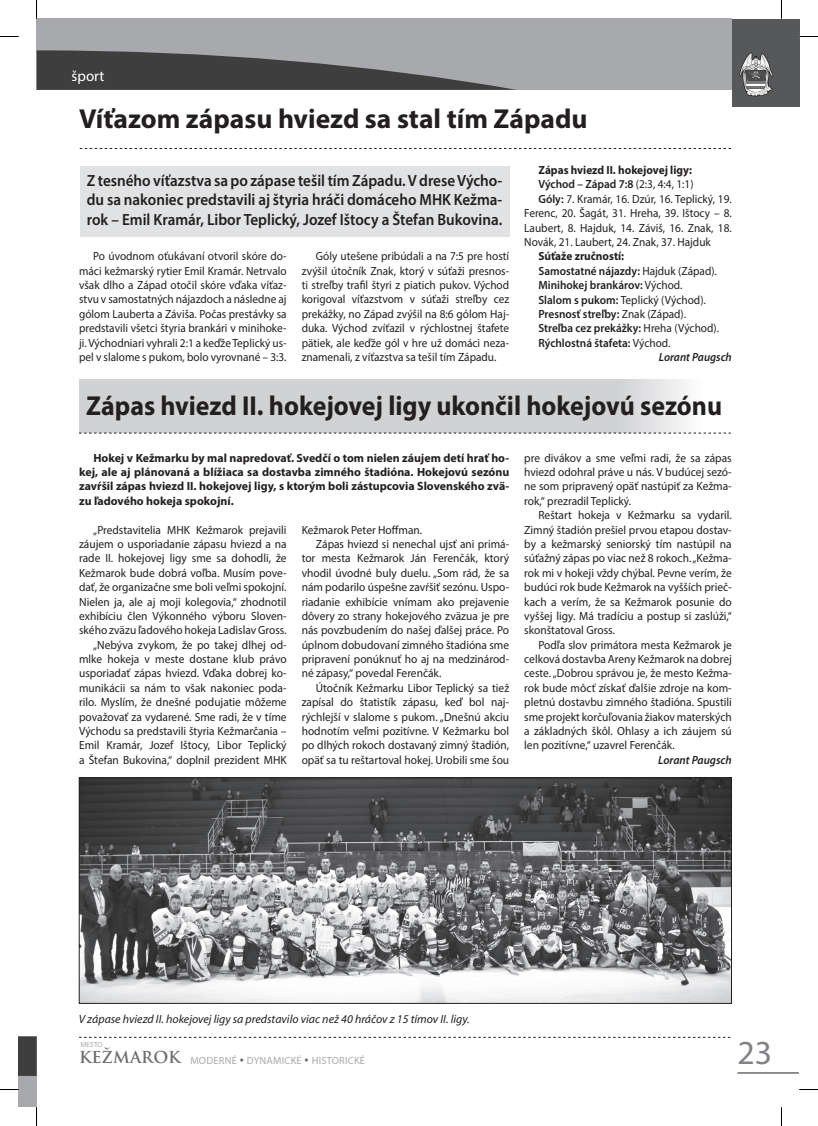
<style>
.page{position:relative;width:818px;height:1126px;background:#fff}
.page>*{position:absolute;margin:0;border:0;box-sizing:border-box;transform-origin:0 0}
.t1{font:33.75px "Myriad Pro";color:#808285}
.t2{font:700 27.5px "Myriad Pro";color:#231f20;scale:.94 1}
.t3{font:700 27.5px "Myriad Pro";color:#231f20}
.t4{font:600 16.25px/19.5px "Myriad Pro";color:#231f20;text-align:justify;scale:.93 1}
.t5{font:700 16.12px "Trajan Pro";color:#6c6d70}
.t6{font:15px "Myriad Pro";color:#fff}
.t7{font:11.88px/14.4px "Myriad Pro";color:#231f20;text-align:justify;scale:.96 1}
.t8{font:11.88px/14.4px "Myriad Pro";color:#231f20;text-align:justify;scale:.95 1}
.t9{font:700 11.88px/14.4px "Myriad Pro";color:#231f20;text-align:justify}
.t10{font:600 11.88px "Myriad Pro";color:#231f20;scale:.95 1}
.t11{font:italic 11.88px "Myriad Pro";color:#231f20}
.t12{font:700 11.88px "Myriad Pro";color:#231f20;scale:.95 1}
.t13{font:italic 600 11.88px "Myriad Pro";color:#231f20;scale:.96 1}
.t14{font:italic 600 11.88px "Myriad Pro";color:#231f20;scale:.95 1}
.t15{font:10.38px "Myriad Pro";letter-spacing:.02em;color:#a8a9ad}
.t16{font:7.5px "Myriad Pro";color:#a8a9ad}
.s1{font-weight:400}
.s2{font-weight:600}
.s3{color:#6c6d70}
</style>
<div class="page">
<div style="left:37px;top:19px;width:694px;height:71px;background:#a8a9ad"></div>
<svg style="left:37px;top:50px;width:479px;height:40px"></svg>
<div style="left:731px;top:19px;width:67px;height:87px;background:#57585a"></div>
<svg style="left:739px;top:53px;width:33px;height:43px"></svg>
<svg style="left:79px;top:1036px;width:651px;height:1px"></svg>
<hr style="left:737px;top:1072px;width:61px;height:1px;background:#231f20">
<div style="left:19px;top:1036px;width:18px;height:71px;background:#a8a9ad"></div>
<svg style="left:19px;top:1036px;width:18px;height:39px"></svg>
<svg style="left:80px;top:148px;width:650px;height:1px"></svg>
<img style="left:81px;top:779px;width:648px;height:222px">
<div style="left:79px;top:777px;width:652px;height:226px;border:1px solid #231f20"></div>
<div style="left:80px;top:167px;width:429px;height:70px;background:#e1e2e4"></div>
<div style="left:79px;top:380px;width:651px;height:53px;background:#d1d2d4"></div>
<svg style="left:79px;top:433px;width:651px;height:1px"></svg>
<svg style="left:0;top:36px;width:19px;height:1px"></svg>
<svg style="left:798px;top:36px;width:19px;height:1px"></svg>
<svg style="left:0;top:1088px;width:19px;height:2px"></svg>
<svg style="left:799px;top:1089px;width:18px;height:1px"></svg>
<svg style="left:36px;top:0;width:1px;height:19px"></svg>
<svg style="left:36px;top:1107px;width:1px;height:18px"></svg>
<p class="t6" style="left:71px;top:66px;width:34px">šport</p>
<h2 class="t3" style="left:79px;top:101px;width:509px">Víťazom zápasu hviezd sa stal tím Západu</h2>
<h3 class="t4" style="left:87px;top:170px;width:448px">Z tesného víťazstva sa po zápase tešil tím Západu. V drese Výcho&shy;du sa nakoniec predstavili aj štyria hráči domáceho MHK Kežma&shy;rok – Emil Kramár, Libor Teplický, Jozef Ištocy a Štefan Bukovina.</h3>
<p class="t8" style="left:79px;top:249px;width:220px;text-indent:14px">Po úvodnom oťukávaní otvoril skóre do&shy;máci kežmarský rytier Emil Kramár. Netrvalo však dlho a Západ otočil skóre vďaka víťaz&shy;stvu v samostatných nájazdoch a následne aj gólom Lauberta a Záviša. Počas prestávky sa predstavili všetci štyria brankári v minihoke&shy;ji. Východniari vyhrali 2:1 a keďže Teplický us&shy;pel v slalome s pukom, bolo vyrovnané – 3:3.</p>
<p class="t8" style="left:301px;top:249px;width:220px;text-indent:14px">Góly utešene pribúdali a na 7:5 pre hostí zvýšil útočník Znak, ktorý v súťaži presnos&shy;ti streľby trafil štyri z piatich pukov. Východ korigoval víťazstvom v súťaži streľby cez prekážky, no Západ zvýšil na 8:6 gólom Haj&shy;duka. Východ zvíťazil v rýchlostnej štafete pätiek, ale keďže gól v hre už domáci neza&shy;znamenali, z víťazstva sa tešil tím Západu.</p>
<p class="t12" style="left:538px;top:162px;width:163px">Zápas hviezd II. hokejovej ligy:</p>
<p class="t10" style="left:538px;top:177px;width:165px">Východ – Západ 7:8 <span class="s1">(2:3, 4:4, 1:1)</span></p>
<p class="t8" style="left:538px;top:191px;width:205px"><span class="s2">Góly:</span> 7. Kramár, 16. Dzúr, 16. Teplický, 19.</p>
<p class="t8" style="left:524px;top:206px;width:220px">Ferenc, 20. Šagát, 31. Hreha, 39. Ištocy – 8.</p>
<p class="t8" style="left:524px;top:220px;width:220px">Laubert, 8. Hajduk, 14. Záviš, 16. Znak, 18.</p>
<p class="t8" style="left:524px;top:234px;width:198px">Novák, 21. Laubert, 24. Znak, 37. Hajduk</p>
<p class="t12" style="left:538px;top:248px;width:92px">Súťaže zručností:</p>
<p class="t10" style="left:538px;top:263px;width:189px">Samostatné nájazdy: <span class="s1">Hajduk (Západ).</span></p>
<p class="t10" style="left:538px;top:277px;width:153px">Minihokej brankárov: <span class="s1">Východ.</span></p>
<p class="t8" style="left:538px;top:292px;width:178px"><span class="s2">Slalom s pukom:</span> Teplický (Východ).</p>
<p class="t10" style="left:538px;top:306px;width:157px">Presnosť streľby: <span class="s1">Znak (Západ).</span></p>
<p class="t10" style="left:538px;top:321px;width:191px">Streľba cez prekážky: <span class="s1">Hreha (Východ).</span></p>
<p class="t10" style="left:538px;top:335px;width:140px">Rýchlostná štafeta: <span class="s1">Východ.</span></p>
<p class="t14" style="left:658px;top:350px;width:78px">Lorant Paugsch</p>
<h2 class="t2" style="left:86px;top:387px;width:677px">Zápas hviezd II. hokejovej ligy ukončil hokejovú sezónu</h2>
<p class="t9" style="left:79px;top:450px;width:431px;text-indent:14px">Hokej v Kežmarku by mal napredovať. Svedčí o tom nielen záujem detí hrať ho&shy;kej, ale aj plánovaná a blížiaca sa dostavba zimného štadióna. Hokejovú sezónu zavŕšil zápas hviezd II. hokejovej ligy, s ktorým boli zástupcovia Slovenského zvä&shy;zu ľadového hokeja spokojní.</p>
<p class="t7" style="left:524px;top:450px;width:217px">pre divákov a sme veľmi radi, že sa zápas hviezd odohral práve u nás. V budúcej sezó&shy;ne som pripravený opäť nastúpiť za Kežma&shy;rok,“ prezradil Teplický.</p>
<p class="t7" style="left:524px;top:508px;width:217px;text-indent:14px">Reštart hokeja v Kežmarku sa vydaril.<br>Zimný štadión prešiel prvou etapou dostav&shy;by a kežmarský seniorský tím nastúpil na súťažný zápas po viac než 8 rokoch. „Kežma&shy;rok mi v hokeji vždy chýbal. Pevne verím, že budúci rok bude Kežmarok na vyšších prieč&shy;kach a verím, že sa Kežmarok posunie do vyššej ligy. Má tradíciu a postup si zaslúži,“ skonštatoval Gross.</p>
<p class="t7" style="left:524px;top:637px;width:217px;text-indent:14px">Podľa slov primátora mesta Kežmarok je celková dostavba Areny Kežmarok na dobrej ceste. „Dobrou správou je, že mesto Kežma&shy;rok bude môcť získať ďalšie zdroje na kom&shy;pletnú dostavbu zimného štadióna. Spustili sme projekt korčuľovania žiakov materských a základných škôl. Ohlasy a ich záujem sú len pozitívne,“ uzavrel Ferenčák.</p>
<p class="t13" style="left:657px;top:753px;width:78px">Lorant Paugsch</p>
<p class="t7" style="left:79px;top:522px;width:217px;text-align:right">„Predstavitelia MHK Kežmarok prejavili záujem o usporiadanie zápasu hviezd a na rade II. hokejovej ligy sme sa dohodli, že Kežmarok bude dobrá voľba. Musím pove&shy;dať, že organizačne sme boli veľmi spokojní.<br>Nielen ja, ale aj moji kolegovia,“ zhodnotil exhibíciu člen Výkonného výboru Sloven&shy;ského zväzu ľadového hokeja Ladislav Gross. „Nebýva zvykom, že po takej dlhej od&shy;mlke hokeja v meste dostane klub právo usporiadať zápas hviezd. Vďaka dobrej ko&shy;munikácii sa nám to však nakoniec poda&shy;rilo. Myslím, že dnešné podujatie môžeme považovať za vydarené. Sme radi, že v tíme Východu sa predstavili štyria Kežmarčania – Emil Kramár, Jozef Ištocy, Libor Teplický a Štefan Bukovina,“ doplnil prezident MHK</p>
<p class="t7" style="left:301px;top:522px;width:127px">Kežmarok Peter Hoffman.</p>
<p class="t7" style="left:315px;top:536px;width:203px">Zápas hviezd si nenechal ujsť ani primá-</p>
<p class="t7" style="left:301px;top:551px;width:217px">tor mesta Kežmarok Ján Ferenčák, ktorý</p>
<p class="t7" style="left:301px;top:565px;width:217px">vhodil úvodné buly duelu. „Som rád, že sa</p>
<p class="t7" style="left:301px;top:579px;width:217px">nám podarilo úspešne zavŕšiť sezónu. Uspo-</p>
<p class="t7" style="left:301px;top:594px;width:217px">riadanie exhibície vnímam ako prejavenie</p>
<p class="t7" style="left:301px;top:608px;width:217px">dôvery zo strany hokejového zväzua je pre</p>
<p class="t7" style="left:301px;top:623px;width:217px">nás povzbudením do našej ďalšej práce. Po</p>
<p class="t7" style="left:301px;top:637px;width:217px">úplnom dobudovaní zimného štadióna sme</p>
<p class="t7" style="left:301px;top:651px;width:217px">pripravení ponúknuť ho aj na medzinárod-</p>
<p class="t7" style="left:301px;top:666px;width:147px">né zápasy,“ povedal Ferenčák.</p>
<p class="t7" style="left:315px;top:680px;width:203px">Útočník Kežmarku Libor Teplický sa tiež</p>
<p class="t7" style="left:301px;top:694px;width:217px">zapísal do štatistík zápasu, keď bol naj-</p>
<p class="t7" style="left:301px;top:709px;width:217px">rýchlejší v slalome s pukom. „Dnešnú akciu</p>
<p class="t7" style="left:301px;top:723px;width:217px">hodnotím veľmi pozitívne. V Kežmarku bol</p>
<p class="t7" style="left:301px;top:738px;width:217px">po dlhých rokoch dostavaný zimný štadión,</p>
<p class="t7" style="left:301px;top:752px;width:217px">opäť sa tu reštartoval hokej. Urobili sme šou</p>
<p class="t11" style="left:79px;top:1011px;width:392px">V zápase hviezd II. hokejovej ligy sa predstavilo viac než 40 hráčov z 15 tímov II. ligy.</p>
<p class="t16" style="left:80px;top:1039px;width:24px">MESTO</p>
<h3 class="t5" style="left:79px;top:1047px;width:103px">KEŽMAROK</h3>
<p class="t15" style="left:190px;top:1053px;width:176px">MODERNÉ <span class="s3">•</span> DYNAMICKÉ <span class="s3">•</span> HISTORICKÉ</p>
<h1 class="t1" style="left:737px;top:1031px;width:36px">23</h1>
</div>
